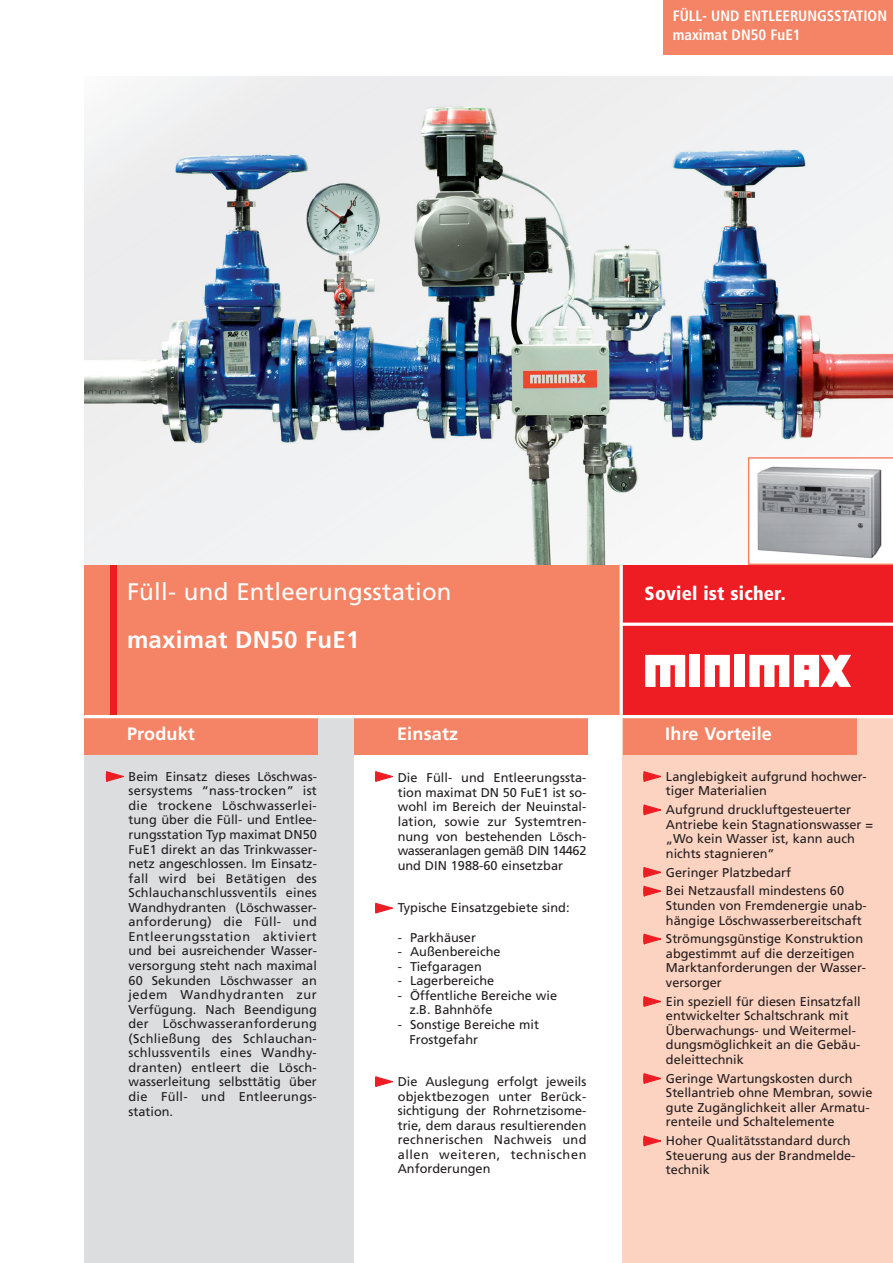
<style>
.page{position:relative;width:893px;height:1263px;background:#fff}
.page>*{position:absolute;margin:0;border:0;box-sizing:border-box;transform-origin:0 0}
.t1{font:24px "Frutiger";letter-spacing:.01em;color:#fff}
.t2{font:700 24px "Frutiger";letter-spacing:.01em;color:#fff}
.t3{font:900 condensed 19.05px "Frutiger";letter-spacing:.01em;color:#fff}
.t4{font:700 18px "Frutiger";letter-spacing:.01em;color:#fff}
.t5{font:700 condensed 15px "Frutiger";color:#fff}
.t6{font:12.75px/14.5px "Frutiger";color:#231f20}
</style>
<div class="page">
<img style="left:85px;top:76px;width:808px;height:489px">
<div style="left:85px;top:718px;width:270px;height:545px;background:#dcdddf"></div>
<div style="left:85px;top:718px;width:233px;height:36px;background:#f48465"></div>
<div style="left:355px;top:718px;width:233px;height:36px;background:#f48465"></div>
<div style="left:623px;top:718px;width:270px;height:545px;background:#fcd2c0"></div>
<div style="left:623px;top:718px;width:234px;height:36px;background:#f48465"></div>
<svg style="left:106px;top:772px;width:18px;height:9px"></svg>
<svg style="left:375px;top:1077px;width:18px;height:9px"></svg>
<svg style="left:375px;top:772px;width:18px;height:9px"></svg>
<svg style="left:375px;top:903px;width:18px;height:10px"></svg>
<svg style="left:644px;top:997px;width:17px;height:9px"></svg>
<svg style="left:644px;top:772px;width:17px;height:9px"></svg>
<svg style="left:644px;top:1136px;width:17px;height:10px"></svg>
<svg style="left:644px;top:1074px;width:17px;height:9px"></svg>
<svg style="left:644px;top:934px;width:17px;height:10px"></svg>
<svg style="left:644px;top:886px;width:17px;height:10px"></svg>
<svg style="left:644px;top:867px;width:17px;height:10px"></svg>
<svg style="left:644px;top:805px;width:17px;height:10px"></svg>
<div style="left:85px;top:565px;width:808px;height:150px;background:#f48465"></div>
<div style="left:110px;top:565px;width:7px;height:150px;background:#ee1d23"></div>
<div style="left:621px;top:565px;width:272px;height:151px;background:#ee1d23"></div>
<div style="left:734px;top:655px;width:11px;height:32px;background:#fff"></div>
<svg style="left:705px;top:655px;width:25px;height:32px"></svg>
<div style="left:690px;top:655px;width:10px;height:32px;background:#fff"></div>
<svg style="left:645px;top:655px;width:40px;height:32px"></svg>
<svg style="left:749px;top:655px;width:102px;height:32px"></svg>
<hr style="left:621px;top:623px;width:272px;height:3px;background:#fff">
<hr style="left:85px;top:715px;width:808px;height:3px;background:#fff">
<div style="left:663px;top:0;width:230px;height:55px;background:#f48465"></div>
<hr style="left:620px;top:565px;width:3px;height:152px;background:#fff">
<svg style="left:748px;top:457px;width:145px;height:108px"></svg>
<p class="t5" style="left:673px;top:9px;width:216px">FÜLL- UND ENTLEERUNGSSTATION</p>
<p class="t5" style="left:673px;top:29px;width:129px">maximat DN50 FuE1</p>
<h1 class="t1" style="left:127px;top:581px;width:326px">Füll- und Entleerungsstation</h1>
<h1 class="t2" style="left:127px;top:629px;width:234px">maximat DN50 FuE1</h1>
<h2 class="t3" style="left:645px;top:585px;width:143px">Soviel ist sicher.</h2>
<h3 class="t4" style="left:127px;top:727px;width:69px">Produkt</h3>
<h3 class="t4" style="left:397px;top:727px;width:63px">Einsatz</h3>
<h3 class="t4" style="left:665px;top:727px;width:108px">Ihre Vorteile</h3>
<p class="t6" style="left:129px;top:770px;width:190px;text-align:justify">Beim Einsatz dieses Löschwas&shy;sersystems “nass-trocken” ist die trockene Löschwasserlei&shy;tung über die Füll- und Entlee&shy;rungsstation Typ maximat DN50<br>FuE1 direkt an das Trinkwasser&shy;netz angeschlossen. Im Einsatz&shy;fall wird bei Betätigen des Schlauchanschlussventils eines Wandhydranten (Löschwasser&shy;anforderung) die Füll- und Entleerungsstation aktiviert und bei ausreichender Wasser&shy;versorgung steht nach maximal 60 Sekunden Löschwasser an jedem Wandhydranten zur Verfügung. Nach Beendigung der Löschwasseranforderung (Schließung des Schlauchan&shy;schlussventils eines Wandhy&shy;dranten) entleert die Lösch&shy;wasserleitung selbsttätig über die Füll- und Entleerungs&shy;station.</p>
<p class="t6" style="left:398px;top:771px;width:190px;text-align:justify">Die Füll- und Entleerungssta&shy;tion maximat DN 50 FuE1 ist so&shy;wohl im Bereich der Neuinstal&shy;lation, sowie zur Systemtren&shy;nung von bestehenden Lösch&shy;wasseranlagen gemäß DIN 14462 und DIN 1988-60 einsetzbar</p>
<p class="t6" style="left:666px;top:770px;width:202px">Langlebigkeit aufgrund hochwer&shy;tiger Materialien</p>
<p class="t6" style="left:666px;top:803px;width:209px">Aufgrund druckluftgesteuerter<br>Antriebe kein Stagnationswasser = „Wo kein Wasser ist, kann auch nichts stagnieren”</p>
<p class="t6" style="left:666px;top:864px;width:180px;line-height:18.8px">Geringer Platzbedarf<br>Bei Netzausfall mindestens 60</p>
<p class="t6" style="left:666px;top:899px;width:202px">Stunden von Fremdenergie unab&shy;hängige Löschwasserbereitschaft</p>
<p class="t6" style="left:666px;top:933px;width:202px">Strömungsgünstige Konstruktion abgestimmt auf die derzeitigen<br>Marktanforderungen der Wasser&shy;versorger</p>
<p class="t6" style="left:666px;top:995px;width:196px">Ein speziell für diesen Einsatzfall entwickelter Schaltschrank mit<br>Überwachungs- und Weitermel&shy;dungsmöglichkeit an die Gebäu&shy;deleittechnik</p>
<p class="t6" style="left:666px;top:1072px;width:208px">Geringe Wartungskosten durch<br>Stellantrieb ohne Membran, sowie gute Zugänglichkeit aller Armatu&shy;renteile und Schaltelemente</p>
<p class="t6" style="left:666px;top:1134px;width:191px">Hoher Qualitätsstandard durch<br>Steuerung aus der Brandmelde&shy;technik</p>
<p class="t6" style="left:398px;top:902px;width:173px">Typische Einsatzgebiete sind:</p>
<p class="t6" style="left:398px;top:931px;width:80px">- Parkhäuser</p>
<p class="t6" style="left:398px;top:946px;width:104px">- Außenbereiche</p>
<p class="t6" style="left:398px;top:960px;width:86px">- Tiefgaragen</p>
<p class="t6" style="left:398px;top:975px;width:98px">- Lagerbereiche</p>
<p class="t6" style="left:409px;top:989px;width:149px;text-indent:-12px">- Öffentliche Bereiche wie z.B. Bahnhöfe</p>
<p class="t6" style="left:409px;top:1018px;width:131px;text-indent:-12px">- Sonstige Bereiche mit<br>Frostgefahr</p>
<p class="t6" style="left:398px;top:1075px;width:190px;text-align:justify">Die Auslegung erfolgt jeweils objektbezogen unter Berück&shy;sichtigung der Rohrnetzisome&shy;trie, dem daraus resultierenden rechnerischen Nachweis und allen weiteren, technischen Anforderungen</p>
</div>
